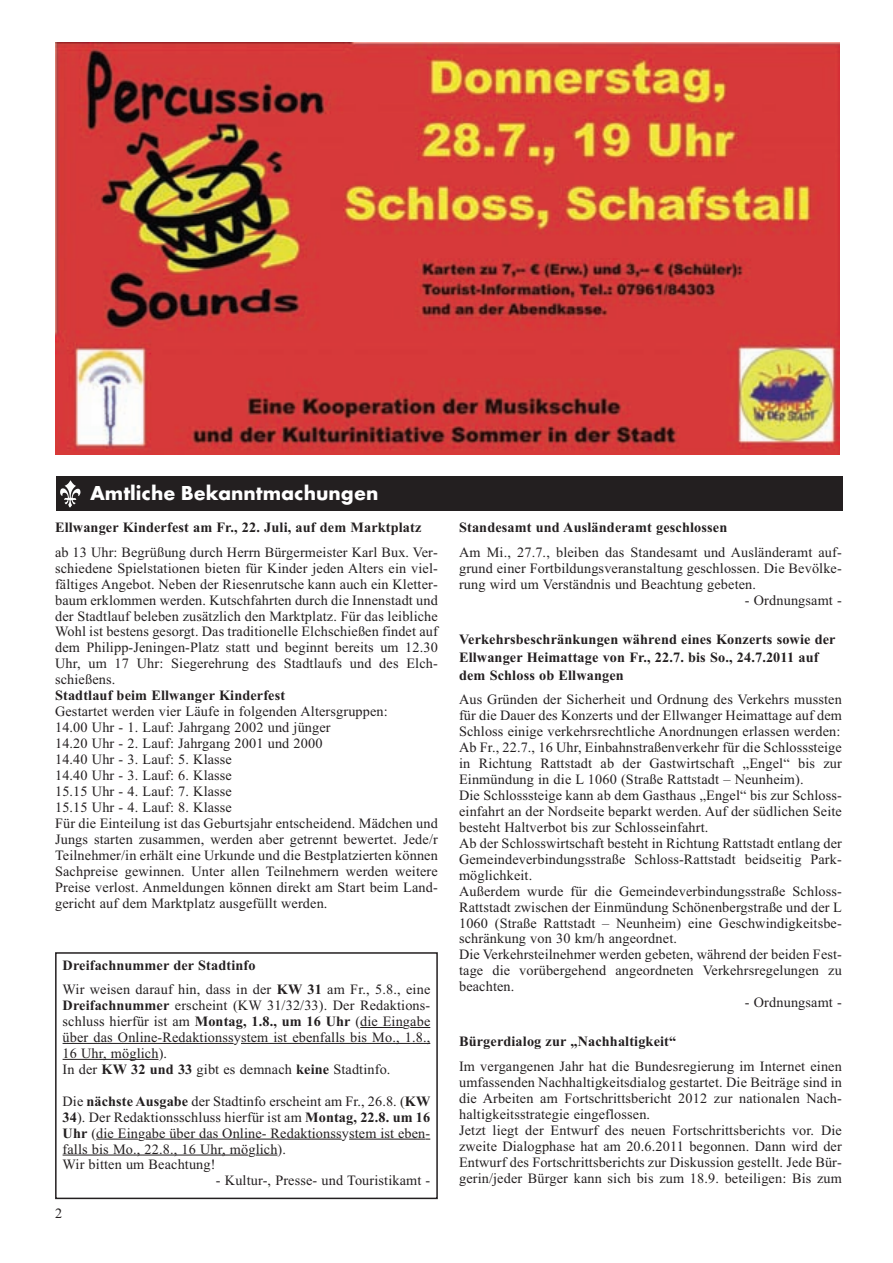
<style>
.page{position:relative;width:893px;height:1263px;background:#fff}
.page>*{position:absolute;margin:0;border:0;box-sizing:border-box;transform-origin:0 0}
.t1{font:700 21px "Futura T";color:#fff}
.t2{font:14.25px/15.9px "Times New Roman";letter-spacing:.01em;color:#231f20}
.t3{font:700 14.25px/18px "Times New Roman";letter-spacing:.01em;color:#231f20}
.s1{font-weight:700}
</style>
<div class="page">
<hr style="left:360px;top:1027px;width:43px;height:1px;background:#231f20">
<svg style="left:410px;top:1027px;width:20px;height:1px"></svg>
<hr style="left:63px;top:1043px;width:171px;height:1px;background:#231f20">
<hr style="left:241px;top:1043px;width:189px;height:1px;background:#231f20">
<hr style="left:63px;top:1059px;width:41px;height:1px;background:#231f20">
<hr style="left:103px;top:1059px;width:56px;height:1px;background:#231f20">
<hr style="left:96px;top:1139px;width:42px;height:1px;background:#231f20">
<hr style="left:145px;top:1139px;width:197px;height:1px;background:#231f20">
<hr style="left:349px;top:1139px;width:76px;height:1px;background:#231f20">
<hr style="left:63px;top:1155px;width:160px;height:1px;background:#231f20">
<svg style="left:222px;top:1155px;width:26px;height:1px"></svg>
<svg style="left:256px;top:1155px;width:21px;height:1px"></svg>
<div style="left:55px;top:952px;width:383px;height:247px;border:2px solid #231f20"></div>
<div style="left:56px;top:477px;width:787px;height:34px;background:#231f20"></div>
<svg style="left:73px;top:493px;width:6px;height:7px"></svg>
<img style="left:55px;top:43px;width:785px;height:411px">
<p class="t1" style="left:90px;top:485px;width:290px">Amtliche Bekanntmachungen</p>
<p class="t2" style="left:55px;top:517px;width:384px;line-height:24.5px"><span class="s1">Ellwanger Kinderfest am Fr., 22. Juli, auf dem Marktplatz </span>ab 13 Uhr: Begrüßung durch Herrn Bürgermeister Karl Bux. Ver-</p>
<p class="t2" style="left:55px;top:561px;width:384px">schiedene Spielstationen bieten für Kinder jeden Alters ein viel&shy;fältiges Angebot. Neben der Riesenrutsche kann auch ein Kletter&shy;baum erklommen werden. Kutschfahrten durch die Innenstadt und der Stadtlauf beleben zusätzlich den Marktplatz. Für das leibliche Wohl ist bestens gesorgt. Das traditionelle Elchschießen findet auf dem Philipp-Jeningen-Platz statt und beginnt bereits um 12.30<br>Uhr, um 17 Uhr: Siegerehrung des Stadtlaufs und des Elch&shy;schießens.<br><span class="s1">Stadtlauf beim Ellwanger Kinderfest<br></span>Gestartet werden vier Läufe in folgenden Altersgruppen:<br>14.00 Uhr - 1. Lauf: Jahrgang 2002 und jünger<br>14.20 Uhr - 2. Lauf: Jahrgang 2001 und 2000<br>14.40 Uhr - 3. Lauf: 5. Klasse<br>14.40 Uhr - 3. Lauf: 6. Klasse<br>15.15 Uhr - 4. Lauf: 7. Klasse<br>15.15 Uhr - 4. Lauf: 8. Klasse<br>Für die Einteilung ist das Geburtsjahr entscheidend. Mädchen und Jungs starten zusammen, werden aber getrennt bewertet. Jede/r Teilnehmer/in erhält eine Urkunde und die Bestplatzierten können Sachpreise gewinnen. Unter allen Teilnehmern werden weitere Preise verlost. Anmeldungen können direkt am Start beim Land&shy;gericht auf dem Marktplatz ausgefüllt werden.</p>
<p class="t2" style="left:63px;top:954px;width:369px;line-height:24.5px"><span class="s1">Dreifachnummer der Stadtinfo<br></span>Wir weisen darauf hin, dass in der <span class="s1">KW 31</span> am Fr., 5.8., eine</p>
<p class="t2" style="left:63px;top:999px;width:369px"><span class="s1">Dreifachnummer</span> erscheint (KW 31/32/33). Der Redaktions&shy;schluss hierfür ist am <span class="s1">Montag, 1.8., um 16 Uhr</span> (die Eingabe über das Online-Redaktionssystem ist ebenfalls bis Mo., 1.8., 16 Uhr, möglich).<br>In der <span class="s1">KW 32 und 33</span> gibt es demnach <span class="s1">keine</span> Stadtinfo.</p>
<p class="t2" style="left:63px;top:1094px;width:369px">Die <span class="s1">nächste Ausgabe</span> der Stadtinfo erscheint am Fr., 26.8. (<span class="s1">KW 34</span>). Der Redaktionsschluss hierfür ist am <span class="s1">Montag, 22.8. um 16<br>Uhr</span> (die Eingabe über das Online- Redaktionssystem ist eben&shy;falls bis Mo., 22.8., 16 Uhr, möglich).<br>Wir bitten um Beachtung!</p>
<p class="t2" style="left:216px;top:1174px;width:216px">- Kultur-, Presse- und Touristikamt -</p>
<p class="t2" style="left:55px;top:1207px;width:9px">2</p>
<p class="t2" style="left:459px;top:517px;width:384px;line-height:24.5px"><span class="s1">Standesamt und Ausländeramt geschlossen<br></span>Am Mi., 27.7., bleiben das Standesamt und Ausländeramt auf-</p>
<p class="t2" style="left:459px;top:561px;width:384px">grund einer Fortbildungsveranstaltung geschlossen. Die Bevölke&shy;rung wird um Verständnis und Beachtung gebeten.</p>
<p class="t2" style="left:745px;top:593px;width:98px">- Ordnungsamt -</p>
<p class="t3" style="left:459px;top:632px;width:378px">Verkehrsbeschränkungen während eines Konzerts sowie der<br>Ellwanger Heimattage von Fr., 22.7. bis So., 24.7.2011 auf dem Schloss ob Ellwangen</p>
<p class="t2" style="left:459px;top:693px;width:384px">Aus Gründen der Sicherheit und Ordnung des Verkehrs mussten für die Dauer des Konzerts und der Ellwanger Heimattage auf dem Schloss einige verkehrsrechtliche Anordnungen erlassen werden:<br>Ab Fr., 22.7., 16 Uhr, Einbahnstraßenverkehr für die Schlosssteige in Richtung Rattstadt ab der Gastwirtschaft „Engel“ bis zur Einmündung in die L 1060 (Straße Rattstadt – Neunheim).<br>Die Schlosssteige kann ab dem Gasthaus „Engel“ bis zur Schloss&shy;einfahrt an der Nordseite beparkt werden. Auf der südlichen Seite besteht Haltverbot bis zur Schlosseinfahrt.<br>Ab der Schlosswirtschaft besteht in Richtung Rattstadt entlang der Gemeindeverbindungsstraße Schloss-Rattstadt beidseitig Park&shy;möglichkeit.<br>Außerdem wurde für die Gemeindeverbindungsstraße Schloss-Rattstadt zwischen der Einmündung Schönenbergstraße und der L 1060 (Straße Rattstadt – Neunheim) eine Geschwindigkeitsbe&shy;schränkung von 30 km/h angeordnet.<br>Die Verkehrsteilnehmer werden gebeten, während der beiden Fest&shy;tage die vorübergehend angeordneten Verkehrsregelungen zu beachten.</p>
<p class="t2" style="left:745px;top:996px;width:98px">- Ordnungsamt -</p>
<p class="t2" style="left:459px;top:1031px;width:384px;line-height:24.5px"><span class="s1">Bürgerdialog zur „Nachhaltigkeit“<br></span>Im vergangenen Jahr hat die Bundesregierung im Internet einen</p>
<p class="t2" style="left:459px;top:1076px;width:384px">umfassenden Nachhaltigkeitsdialog gestartet. Die Beiträge sind in die Arbeiten am Fortschrittsbericht 2012 zur nationalen Nach&shy;haltigkeitsstrategie eingeflossen.<br>Jetzt liegt der Entwurf des neuen Fortschrittsberichts vor. Die zweite Dialogphase hat am 20.6.2011 begonnen. Dann wird der Entwurf des Fortschrittsberichts zur Diskussion gestellt. Jede Bür&shy;gerin/jeder Bürger kann sich bis zum 18.9. beteiligen: Bis zum</p>
</div>
